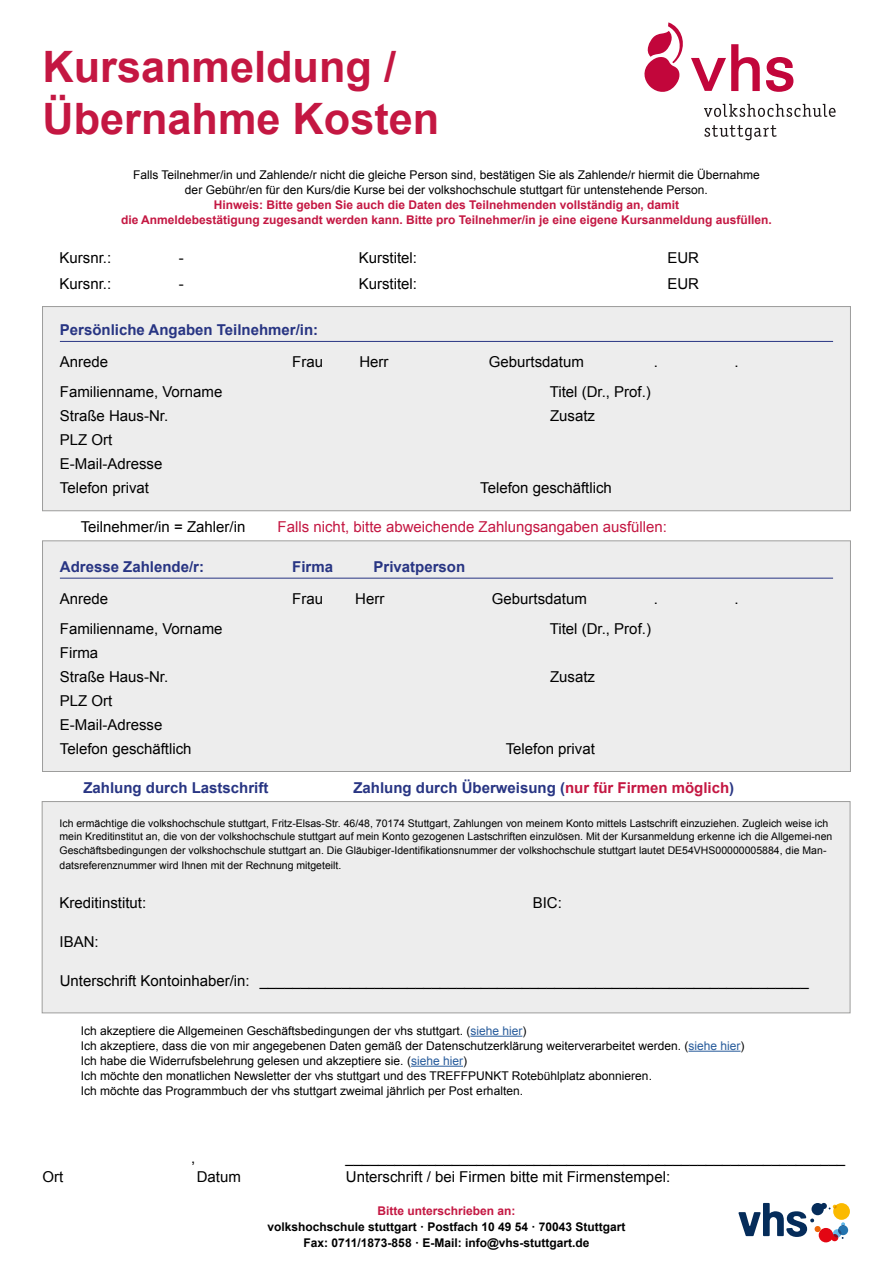
<style>
.page{position:relative;width:893px;height:1263px;background:#fff}
.page>*{position:absolute;margin:0;border:0;box-sizing:border-box;transform-origin:0 0}
.t1{font:700 43.35px/51.9px "Arial";color:#c41742}
.t2{font:15px/24px "Arial";color:#000}
.t3{font:700 15px "Arial";color:#283583}
.t4{font:15px "Arial";color:#c41742}
.t5{font:12px/15px "Arial";color:#000;text-align:center}
.t6{font:700 12px/15px "Arial";color:#c41742;text-align:center}
.t7{font:700 12px/16px "Arial";color:#000;text-align:center}
.t8{font:10.5px/13.5px "Arial";color:#000}
.s1{color:#c41742}
.s2{color:#275b9b}
</style>
<div class="page">
<svg style="left:704px;top:104px;width:132px;height:13px"></svg>
<svg style="left:705px;top:125px;width:72px;height:15px"></svg>
<svg style="left:644px;top:22px;width:116px;height:70px"></svg>
<svg style="left:766px;top:57px;width:27px;height:35px"></svg>
<svg style="left:738px;top:1203px;width:112px;height:39px"></svg>
<div style="left:43px;top:307px;width:807px;height:204px;background:#ededed"></div>
<hr style="left:60px;top:341px;width:773px;height:1px;background:#283583">
<div style="left:42px;top:306px;width:809px;height:205px;border:1px solid #9d9d9c"></div>
<div style="left:43px;top:541px;width:807px;height:230px;background:#ededed"></div>
<hr style="left:60px;top:578px;width:773px;height:1px;background:#283583">
<div style="left:42px;top:540px;width:809px;height:232px;border:1px solid #9d9d9c"></div>
<hr style="left:470px;top:1036px;width:52px;height:1px;background:#275b9b">
<hr style="left:688px;top:1051px;width:52px;height:1px;background:#275b9b">
<hr style="left:411px;top:1066px;width:52px;height:1px;background:#275b9b">
<div style="left:42px;top:801px;width:808px;height:212px;background:#ededed"></div>
<div style="left:42px;top:801px;width:808px;height:212px;border:1px solid #9d9d9c"></div>
<h1 class="t1" style="left:43px;top:42px;width:398px">Kursanmeldung /<br>Übernahme Kosten</h1>
<p class="t5" style="left:133px;top:167px;width:628px">Falls Teilnehmer/in und Zahlende/r nicht die gleiche Person sind, bestätigen Sie als Zahlende/r hiermit die Übernahme der Gebühr/en für den Kurs/die Kurse bei der volkshochschule stuttgart für untenstehende Person.</p>
<p class="t6" style="left:121px;top:197px;width:652px">Hinweis: Bitte geben Sie auch die Daten des Teilnehmenden vollständig an, damit<br>die Anmeldebestätigung zugesandt werden kann. Bitte pro Teilnehmer/in je eine eigene Kursanmeldung ausfüllen.</p>
<p class="t2" style="left:60px;top:246px;width:53px">Kursnr.:</p>
<p class="t2" style="left:179px;top:246px;width:6px">-</p>
<p class="t2" style="left:359px;top:246px;width:60px">Kurstitel:</p>
<p class="t2" style="left:667px;top:246px;width:33px">EUR</p>
<p class="t2" style="left:60px;top:272px;width:53px">Kursnr.:</p>
<p class="t2" style="left:179px;top:272px;width:6px">-</p>
<p class="t2" style="left:359px;top:272px;width:60px">Kurstitel:</p>
<p class="t2" style="left:667px;top:272px;width:33px">EUR</p>
<p class="t3" style="left:60px;top:320px;width:260px">Persönliche Angaben Teilnehmer/in:</p>
<p class="t2" style="left:60px;top:350px;width:50px">Anrede</p>
<p class="t2" style="left:292px;top:350px;width:32px">Frau</p>
<p class="t2" style="left:359px;top:350px;width:31px">Herr</p>
<p class="t2" style="left:489px;top:350px;width:97px">Geburtsdatum</p>
<p class="t2" style="left:654px;top:350px;width:6px">.</p>
<p class="t2" style="left:734px;top:350px;width:6px">.</p>
<p class="t2" style="left:60px;top:380px;width:164px">Familienname, Vorname</p>
<p class="t2" style="left:550px;top:380px;width:103px">Titel (Dr., Prof.)</p>
<p class="t2" style="left:60px;top:404px;width:110px">Straße Haus-Nr.</p>
<p class="t2" style="left:550px;top:404px;width:47px">Zusatz</p>
<p class="t2" style="left:60px;top:428px;width:104px">PLZ Ort<br>E-Mail-Adresse<br>Telefon privat</p>
<p class="t2" style="left:480px;top:476px;width:133px">Telefon geschäftlich</p>
<p class="t2" style="left:81px;top:515px;width:166px">Teilnehmer/in = Zahler/in</p>
<p class="t4" style="left:278px;top:517px;width:391px">Falls nicht, bitte abweichende Zahlungsangaben ausfüllen:</p>
<p class="t3" style="left:60px;top:556px;width:146px">Adresse Zahlende/r:</p>
<p class="t3" style="left:292px;top:556px;width:42px">Firma</p>
<p class="t3" style="left:374px;top:556px;width:93px">Privatperson</p>
<p class="t2" style="left:60px;top:587px;width:50px">Anrede</p>
<p class="t2" style="left:292px;top:587px;width:32px">Frau</p>
<p class="t2" style="left:355px;top:587px;width:31px">Herr</p>
<p class="t2" style="left:492px;top:587px;width:97px">Geburtsdatum</p>
<p class="t2" style="left:654px;top:587px;width:6px">.</p>
<p class="t2" style="left:734px;top:587px;width:6px">.</p>
<p class="t2" style="left:60px;top:617px;width:164px">Familienname, Vorname</p>
<p class="t2" style="left:550px;top:617px;width:103px">Titel (Dr., Prof.)</p>
<p class="t2" style="left:60px;top:641px;width:110px">Firma<br>Straße Haus-Nr.</p>
<p class="t2" style="left:550px;top:665px;width:47px">Zusatz</p>
<p class="t2" style="left:60px;top:689px;width:133px">PLZ Ort<br>E-Mail-Adresse<br>Telefon geschäftlich</p>
<p class="t2" style="left:506px;top:737px;width:91px">Telefon privat</p>
<p class="t3" style="left:83px;top:778px;width:187px">Zahlung durch Lastschrift</p>
<p class="t3" style="left:353px;top:778px;width:382px">Zahlung durch Überweisung (<span class="s1">nur für Firmen möglich</span>)</p>
<p class="t8" style="left:60px;top:816px;width:774px">Ich ermächtige die volkshochschule stuttgart, Fritz-Elsas-Str. 46/48, 70174 Stuttgart, Zahlungen von meinem Konto mittels Lastschrift einzuziehen. Zugleich weise ich mein Kreditinstitut an, die von der volkshochschule stuttgart auf mein Konto gezogenen Lastschriften einzulösen. Mit der Kursanmeldung erkenne ich die Allgemei-nen<br>Geschäftsbedingungen der volkshochschule stuttgart an. Die Gläubiger-Identifikationsnummer der volkshochschule stuttgart lautet DE54VHS00000005884, die Man-</p>
<p class="t8" style="left:60px;top:858px;width:283px">datsreferenznummer wird Ihnen mit der Rechnung mitgeteilt.</p>
<p class="t2" style="left:60px;top:890px;width:88px">Kreditinstitut:</p>
<p class="t2" style="left:533px;top:890px;width:31px">BIC:</p>
<p class="t2" style="left:60px;top:929px;width:41px">IBAN:</p>
<p class="t2" style="left:60px;top:968px;width:750px">Unterschrift Kontoinhaber/in: ___________________________________________________________________</p>
<p class="t5" style="left:81px;top:1023px;width:665px;text-align:left">Ich akzeptiere die Allgemeinen Geschäftsbedingungen der vhs stuttgart. (<span class="s2">siehe hier</span>)<br>Ich akzeptiere, dass die von mir angegebenen Daten gemäß der Datenschutzerklärung weiterverarbeitet werden. (<span class="s2">siehe hier</span>)<br>Ich habe die Widerrufsbelehrung gelesen und akzeptiere sie. (<span class="s2">siehe hier</span>)<br>Ich möchte den monatlichen Newsletter der vhs stuttgart und des TREFFPUNKT Rotebühlplatz abonnieren.<br>Ich möchte das Programmbuch der vhs stuttgart zweimal jährlich per Post erhalten.</p>
<p class="t2" style="left:191px;top:1145px;width:6px">,</p>
<p class="t2" style="left:345px;top:1145px;width:501px">_____________________________________________________________</p>
<p class="t2" style="left:43px;top:1165px;width:22px">Ort</p>
<p class="t2" style="left:197px;top:1165px;width:46px">Datum</p>
<p class="t2" style="left:346px;top:1165px;width:326px">Unterschrift / bei Firmen bitte mit Firmenstempel:</p>
<p class="t6" style="left:377px;top:1204px;width:140px">Bitte unterschrieben an:</p>
<p class="t7" style="left:267px;top:1219px;width:360px">volkshochschule stuttgart · Postfach 10 49 54 · 70043 Stuttgart<br>Fax: 0711/1873-858 · E-Mail: info@vhs-stuttgart.de</p>
</div>
